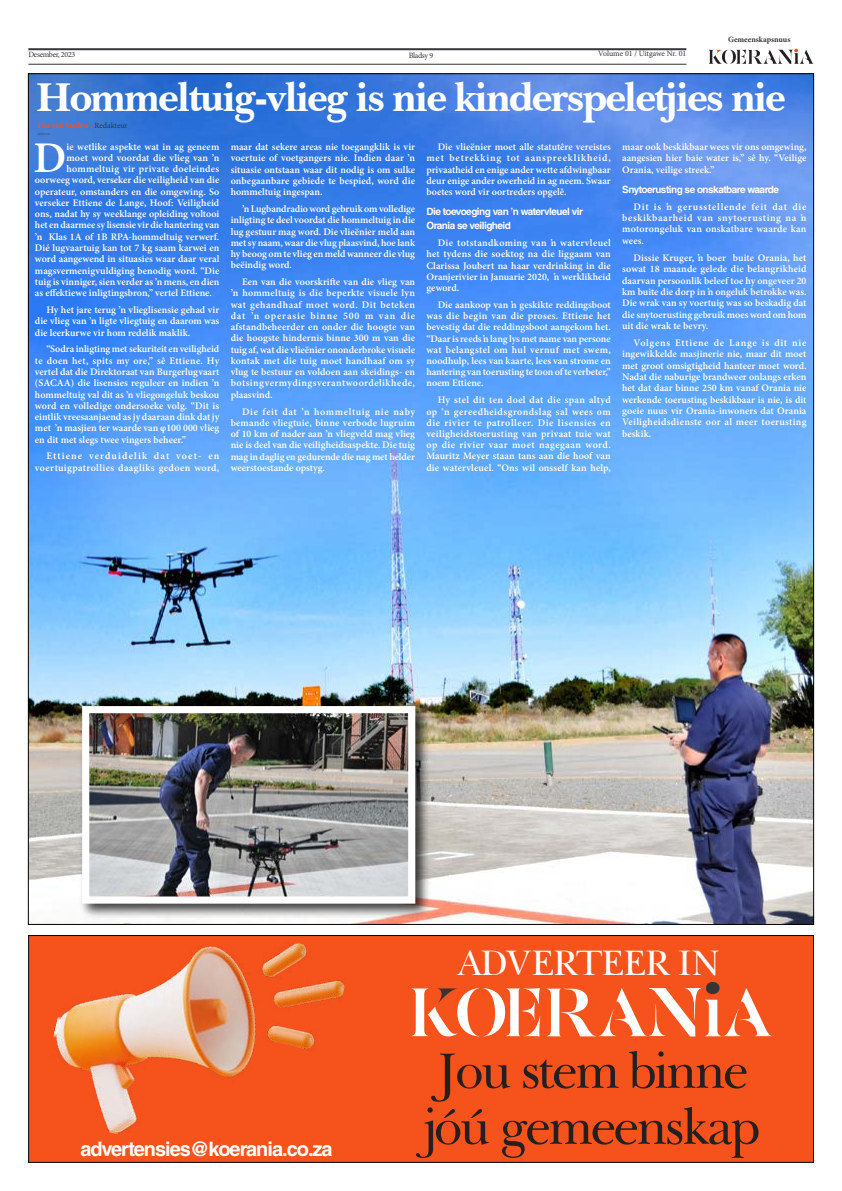
<style>
.page{position:relative;width:842px;height:1191px;background:#fff}
.page>*{position:absolute;margin:0;border:0;box-sizing:border-box;transform-origin:0 0}
.t1{font:51.2px "Baskerville BT";letter-spacing:-.05em;color:#241f21}
.t2{font:600 43.8px "Minion Pro";color:#fff}
.t3{font:700 41.1px "Baskerville BT";letter-spacing:-.05em;color:#fff}
.t4{font:36.2px "Baskerville BT";letter-spacing:-.05em;color:#fff}
.t5{font:700 20px "Helvetica LT Std";letter-spacing:-.05em;color:#fff}
.t6{font:600 10px/11.2px "Minion Pro";color:#fff;text-align:justify}
.t7{font:700 10px/14.2px "Helvetica LT Std";letter-spacing:-.05em;color:#fff}
.t8{font:600 10px/11.3px "Minion Pro";letter-spacing:.045em;color:#fff;text-align:right}
.t9{font:600 10px "Minion Pro";letter-spacing:.025em;color:#fff}
.t10{font:700 8px "Minion Pro";color:#f5521c}
.t11{font:8px "Minion Pro";letter-spacing:-.01em;color:#353437}
.t12{font:8px "Minion Pro";letter-spacing:-.035em;color:#353437}
.t13{font:700 8px "Minion Pro";color:#353437}
.s1{font-weight:400;color:#353437}
</style>
<div class="page">
<svg style="left:709px;top:49px;width:105px;height:15px"></svg>
<hr style="left:28px;top:64px;width:658px;height:1px;background:#353437">
<hr style="left:28px;top:48px;width:658px;height:2px;background:#353437">
<img style="left:30px;top:75px;width:782px;height:847px">
<svg style="left:38px;top:133px;width:12px;height:1px"></svg>
<div style="left:78px;top:702px;width:352px;height:217px;background:#000;opacity:.75"></div>
<img style="left:90px;top:714px;width:317px;height:181px">
<div style="left:82px;top:706px;width:333px;height:197px;border:7px solid #fff"></div>
<div style="left:29px;top:935px;width:784px;height:227px;background:#f5521c"></div>
<svg style="left:412px;top:988px;width:128px;height:48px"></svg>
<svg style="left:547px;top:988px;width:225px;height:48px"></svg>
<div style="left:706px;top:982px;width:13px;height:12px;background:#353437;border-radius:50%"></div>
<img style="left:35px;top:894px;width:317px;height:269px">
<p class="t12" style="left:28px;top:49px;width:49px">Desember, 2023</p>
<p class="t12" style="left:409px;top:50px;width:26px">Bladsy 9</p>
<p class="t11" style="left:598px;top:48px;width:90px">Volume 01 / Uitgawe Nr. 01</p>
<p class="t13" style="left:728px;top:34px;width:64px">Gemeenskapsnuus</p>
<h3 class="t3" style="left:36px;top:72px;width:751px">Hommeltuig-vlieg is nie kinderspeletjies nie</h3>
<p class="t10" style="left:38px;top:120px;width:91px">Dia van Staden - <span class="s1">Redakteur</span></p>
<h2 class="t2" style="left:34px;top:128px;width:34px">D</h2>
<p class="t6" style="left:67px;top:141px;width:154px">ie wetlike aspekte wat in ag geneem</p>
<p class="t6" style="left:67px;top:152px;width:154px">moet word voordat die vlieg van ’n</p>
<p class="t9" style="left:67px;top:162px;width:154px">hommeltuig vir private doeleindes</p>
<p class="t6" style="left:35px;top:174px;width:186px">oorweeg word, verseker die veiligheid van die</p>
<p class="t6" style="left:35px;top:186px;width:186px">operateur, omstanders en die omgewing. So</p>
<p class="t6" style="left:35px;top:197px;width:186px">verseker Ettiene de Lange, Hoof: Veiligheid</p>
<p class="t6" style="left:35px;top:208px;width:186px">ons, nadat hy sy weeklange opleiding voltooi</p>
<p class="t6" style="left:35px;top:220px;width:186px">het en daarmee sy lisensie vir die hantering van</p>
<p class="t6" style="left:35px;top:231px;width:186px">’n Klas 1A of 1B RPA-hommeltuig verwerf.</p>
<p class="t6" style="left:35px;top:242px;width:186px">Dié lugvaartuig kan tot 7 kg saam karwei en</p>
<p class="t6" style="left:35px;top:253px;width:186px">word aangewend in situasies waar daar veral</p>
<p class="t6" style="left:35px;top:265px;width:186px">magsvermenigvuldiging benodig word. “Die</p>
<p class="t6" style="left:35px;top:276px;width:186px">tuig is vinniger, sien verder as ’n mens, en dien</p>
<p class="t6" style="left:35px;top:287px;width:178px">as effektiewe inligtingsbron,” vertel Ettiene.</p>
<p class="t6" style="left:35px;top:304px;width:186px;text-indent:11px">Hy het jare terug ’n vlieglisensie gehad vir die vlieg van ’n ligte vliegtuig en daarom was die leerkurwe vir hom redelik maklik.</p>
<p class="t6" style="left:35px;top:343px;width:186px;text-indent:11px">“Sodra inligting met sekuriteit en veiligheid te doen het, spits my ore,” sê Ettiene. Hy vertel dat die Direktoraat van Burgerlugvaart (SACAA) die lisensies reguleer en indien ’n hommeltuig val dit as ’n vliegongeluk beskou word en volledige ondersoeke volg. “Dit is eintlik vreesaanjaend as jy daaraan dink dat jy met ’n masjien ter waarde van φ100 000 vlieg en dit met slegs twee vingers beheer.”</p>
<p class="t8" style="left:35px;top:450px;width:186px">Ettiene verduidelik dat voet- en voertuigpatrollies daagliks gedoen word,</p>
<p class="t6" style="left:231px;top:141px;width:186px">maar dat sekere areas nie toegangklik is vir voertuie of voetgangers nie. Indien daar ’n situasie ontstaan waar dit nodig is om sulke onbegaanbare gebiede te bespied, word die hommeltuig ingespan.</p>
<p class="t6" style="left:231px;top:203px;width:186px;text-indent:11px">’n Lugbandradio word gebruik om volledige inligting te deel voordat die hommeltuig in die lug gestuur mag word. Die vlieënier meld aan met sy naam, waar die vlug plaasvind, hoe lank hy beoog om te vlieg en meld wanneer die vlug beëindig word.</p>
<p class="t6" style="left:231px;top:276px;width:186px;text-indent:11px">Een van die voorskrifte van die vlieg van ’n hommeltuig is die beperkte visuele lyn wat gehandhaaf moet word. Dit beteken dat ’n operasie binne 500 m van die afstandbeheerder en onder die hoogte van die hoogste hindernis binne 300 m van die tuig af, wat die vlieënier ononderbroke visuele kontak met die tuig moet handhaaf om sy vlug te bestuur en voldoen aan skeidings- en botsingvermydingsverantwoordelikhede, plaasvind.</p>
<p class="t6" style="left:231px;top:406px;width:186px;text-indent:11px">Die feit dat ’n hommeltuig nie naby bemande vliegtuie, binne verbode lugruim of 10 km of nader aan ’n vliegveld mag vlieg nie is deel van die veiligheidsaspekte. Die tuig mag in daglig en gedurende die nag met helder weerstoestande opstyg.</p>
<p class="t6" style="left:426px;top:141px;width:186px;text-indent:11px">Die vlieënier moet alle statutêre vereistes met betrekking tot aanspreeklikheid, privaatheid en enige ander wette afdwingbaar deur enige ander owerheid in ag neem. Swaar boetes word vir oortreders opgelê.</p>
<p class="t7" style="left:426px;top:204px;width:158px">Die toevoeging van ’n watervleuel vir<br>Orania se veiligheid</p>
<p class="t6" style="left:426px;top:237px;width:186px;text-indent:11px">Die totstandkoming van ŉ watervleuel het tydens die soektog na die liggaam van Clarissa Joubert na haar verdrinking in die Oranjerivier in Januarie 2020, ŉ werklikheid geword.</p>
<p class="t6" style="left:426px;top:299px;width:186px;text-indent:11px">Die aankoop van ŉ geskikte reddingsboot was die begin van die proses. Ettiene het bevestig dat die reddingsboot aangekom het. “Daar is reeds ŉ lang lys met name van persone wat belangstel om hul vernuf met swem, noodhulp, lees van kaarte, lees van strome en hantering van toerusting te toon of te verbeter,” noem Ettiene.</p>
<p class="t6" style="left:426px;top:394px;width:186px;text-indent:11px">Hy stel dit ten doel dat die span altyd op ‘n gereedheidsgrondslag sal wees om die rivier te patrolleer. Die lisensies en veiligheidstoerusting van privaat tuie wat op die rivier vaar moet nagegaan word.<br>Mauritz Meyer staan tans aan die hoof van die watervleuel. “Ons wil onsself kan help,</p>
<p class="t6" style="left:622px;top:141px;width:186px">maar ook beskikbaar wees vir ons omgewing, aangesien hier baie water is,” sê hy. “Veilige Orania, veilige streek.”</p>
<p class="t7" style="left:622px;top:182px;width:158px">Snytoerusting se onskatbare waarde</p>
<p class="t6" style="left:622px;top:201px;width:186px;text-indent:11px">Dit is ŉ gerusstellende feit dat die beskikbaarheid van snytoerusting na ŉ motorongeluk van onskatbare waarde kan wees.</p>
<p class="t6" style="left:622px;top:252px;width:186px;text-indent:11px">Dissie Kruger, ŉ boer buite Orania, het sowat 18 maande gelede die belangrikheid daarvan persoonlik beleef toe hy ongeveer 20 km buite die dorp in ŉ ongeluk betrokke was.<br>Die wrak van sy voertuig was so beskadig dat die snytoerusting gebruik moes word om hom uit die wrak te bevry.</p>
<p class="t6" style="left:622px;top:337px;width:186px;text-indent:11px">Volgens Ettiene de Lange is dit nie ingewikkelde masjinerie nie, maar dit moet met groot omsigtigheid hanteer moet word.<br>Nadat die naburige brandweer onlangs erken het dat daar binne 250 km vanaf Orania nie werkende toerusting beskikbaar is nie, is dit goeie nuus vir Orania-inwoners dat Orania Veiligheidsdienste oor al meer toerusting beskik.</p>
<h3 class="t4" style="left:458px;top:940px;width:264px">ADVERTEER IN</h3>
<h1 class="t1" style="left:435px;top:1038px;width:315px">Jou stem binne</h1>
<h3 class="t5" style="left:80px;top:1136px;width:254px">advertensies@koerania.co.za</h3>
<h1 class="t1" style="left:422px;top:1094px;width:340px">jóú gemeenskap</h1>
</div>
